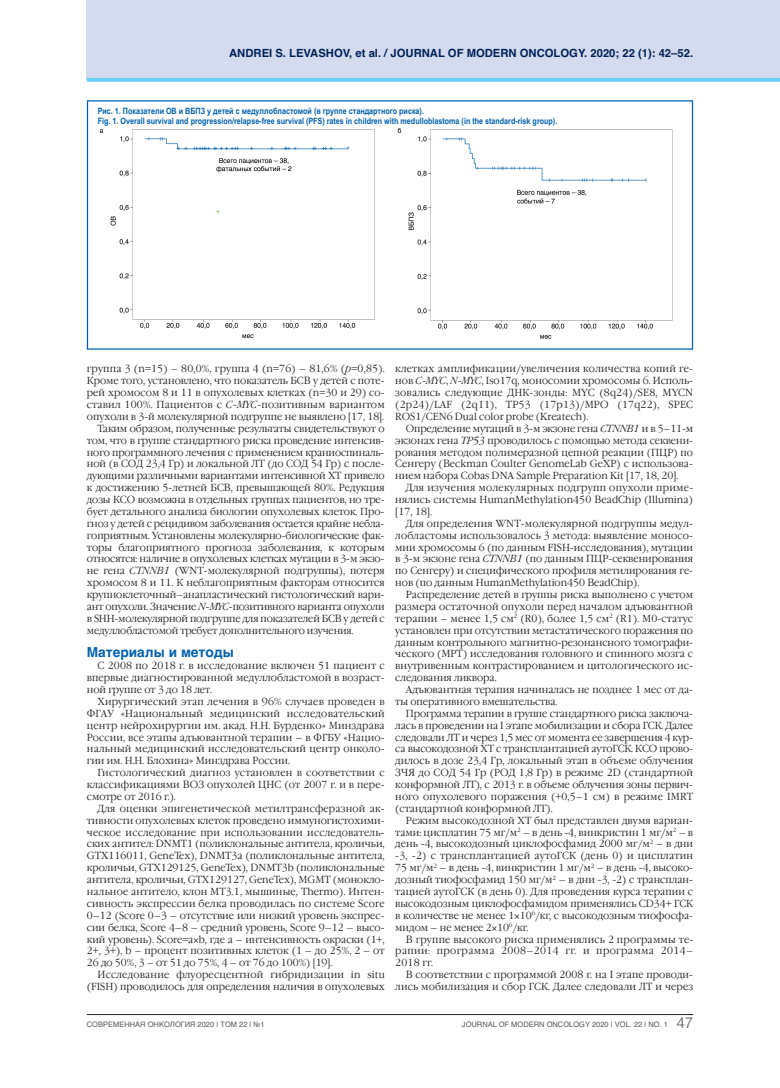
<style>
.page{position:relative;width:780px;height:1088px;background:#fff}
.page>*{position:absolute;margin:0;border:0;box-sizing:border-box;transform-origin:0 0}
.t1{font:700 13.75px "Helvetica";color:#0160ae}
.t2{font:700 11.25px "Helvetica";color:#002158}
.t3{font:300 10.25px/11.9px "Garamond C";color:#231f20;text-align:justify;scale:.95 1}
.t4{font:300 10.25px "Garamond C";letter-spacing:.02em;color:#231f20;scale:.95 1}
.t5{font:700 8.75px/10px "Arial Narrow";color:#0160ae}
.t6{font:7.5px "Helvetica";color:#57585a}
.s1{font-style:italic}
.s2{font-weight:300;font-size:15px}
</style>
<div class="page">
<div style="left:87px;top:0;width:693px;height:79px;background:#d4dbee"></div>
<hr style="left:87px;top:1014px;width:606px;height:1px;background:#231f20">
<svg style="left:87px;top:78px;width:693px;height:4px;background:#72d1f5"></svg>
<img style="left:99px;top:129px;width:276px;height:210px">
<img style="left:397px;top:128px;width:276px;height:211px">
<p class="t2" style="left:229px;top:49px;width:465px">ANDREI S. LEVASHOV, et al. / JOURNAL OF MODERN ONCOLOGY. 2020; 22 (1): 42–52.</p>
<p class="t5" style="left:98px;top:107px;width:461px">Рис. 1. Показатели ОВ и ВБПЗ у детей с медуллобластомой (в группе стандартного риска).<br>Fig. 1. Overall survival and progression/relapse-free survival (PFS) rates in children with medulloblastoma (in the standard-risk group).</p>
<p class="t4" style="left:87px;top:365px;width:315px">группа 3 (n=15) – 80,0%, группа 4 (n=76) – 81,6% (<span class="s1">р</span>=0,85).</p>
<p class="t3" style="left:87px;top:376px;width:315px">Кроме того, установлено, что показатель БСВ у детей с поте-</p>
<p class="t3" style="left:87px;top:388px;width:315px">рей хромосом 8 и 11 в опухолевых клетках (n=30 и 29) со-</p>
<p class="t4" style="left:87px;top:400px;width:315px">ставил 100%. Пациентов с <span class="s1">С-MYC</span>-позитивным вариантом</p>
<p class="t3" style="left:87px;top:411px;width:314px">опухоли в 3-й молекулярной подгруппе не выявлено [17, 18].</p>
<p class="t3" style="left:97px;top:423px;width:304px">Таким образом, полученные результаты свидетельствуют о</p>
<p class="t3" style="left:87px;top:435px;width:315px">том, что в группе стандартного риска проведение интенсив-</p>
<p class="t3" style="left:87px;top:447px;width:315px">ного программного лечения с применением краниоспиналь-</p>
<p class="t3" style="left:87px;top:459px;width:315px">ной (в СОД 23,4 Гр) и локальной ЛТ (до СОД 54 Гр) с после-</p>
<p class="t3" style="left:87px;top:471px;width:315px">дующими различными вариантами интенсивной ХТ привело</p>
<p class="t3" style="left:87px;top:483px;width:315px">к достижению 5-летней БСВ, превышающей 80%. Редукция</p>
<p class="t3" style="left:87px;top:495px;width:315px">дозы КСО возможна в отдельных группах пациентов, но тре-</p>
<p class="t3" style="left:87px;top:506px;width:315px">бует детального анализа биологии опухолевых клеток. Про-</p>
<p class="t3" style="left:87px;top:518px;width:315px">гноз у детей с рецидивом заболевания остается крайне небла-</p>
<p class="t3" style="left:87px;top:530px;width:315px">гоприятным. Установлены молекулярно-биологические фак-</p>
<p class="t3" style="left:87px;top:542px;width:315px">торы благоприятного прогноза заболевания, к которым</p>
<p class="t3" style="left:87px;top:554px;width:315px">относятся: наличие в опухолевых клетках мутации в 3-м экзо-</p>
<p class="t3" style="left:87px;top:566px;width:315px">не гена <span class="s1">CTNNB1</span> (WNT-молекулярной подгруппы), потеря</p>
<p class="t3" style="left:87px;top:578px;width:315px">хромосом 8 и 11. К неблагоприятным факторам относится</p>
<p class="t3" style="left:87px;top:590px;width:315px">крупноклеточный–анапластический гистологический вари-</p>
<p class="t3" style="left:87px;top:601px;width:315px">ант опухоли. Значение <span class="s1">N-MYC</span>-позитивного варианта опухоли</p>
<p class="t3" style="left:87px;top:613px;width:315px">в SHH-молекулярной подгруппе для показателей БСВ у детей с</p>
<p class="t3" style="left:87px;top:625px;width:282px">медуллобластомой требует дополнительного изучения.</p>
<h1 class="t1" style="left:87px;top:647px;width:148px">Материалы и методы</h1>
<p class="t3" style="left:87px;top:661px;width:315px;text-indent:11px">С 2008 по 2018 г. в исследование включен 51 пациент с впервые диагностированной медуллобластомой в возраст&shy;ной группе от 3 до 18 лет.</p>
<p class="t3" style="left:87px;top:696px;width:315px;text-indent:11px">Хирургический этап лечения в 96% случаев проведен в ФГАУ «Национальный медицинский исследовательский центр нейрохирургии им. акад. Н.Н. Бурденко» Минздрава России, все этапы адъювантной терапии – в ФГБУ «Нацио&shy;нальный медицинский исследовательский центр онколо&shy;гии им. Н.Н. Блохина» Минздрава России.</p>
<p class="t3" style="left:87px;top:768px;width:315px;text-indent:11px">Гистологический диагноз установлен в соответствии с классификациями ВОЗ опухолей ЦНС (от 2007 г. и в пере&shy;смотре от 2016 г.).</p>
<p class="t3" style="left:87px;top:803px;width:315px;text-indent:11px">Для оценки эпигенетической метилтрансферазной ак&shy;тивности опухолевых клеток проведено иммуногистохими&shy;ческое исследование при использовании исследователь&shy;ских антител: DNMT1 (поликлональные антитела, кроличьи, GTX116011, GeneTex), DNMT3a (поликлональные антитела, кроличьи, GTX129125, GeneTex), DNMT3b (поликлональные антитела, кроличьи, GTX129127, GeneTex), MGMT (монокло&shy;нальное антитело, клон MT3.1, мышиные, Thermo). Интен&shy;сивность экспрессии белка проводилась по системе Score 0–12 (Score 0–3 – отсутствие или низкий уровень экспрес&shy;сии белка, Score 4–8 – средний уровень, Score 9–12 – высо&shy;кий уровень). Score=a b, где a – интенсивность окраски (1+, 2+, 3+), b – процент позитивных клеток (1 – до 25%, 2 – от 26 до 50%, 3 – от 51 до 75%, 4 – от 76 до 100%) [19].</p>
<p class="t3" style="left:87px;top:970px;width:315px;text-align:right">Исследование флуоресцентной гибридизации in situ (FISH) проводилось для определения наличия в опухолевых</p>
<p class="t3" style="left:395px;top:364px;width:315px">клетках амплификации/увеличения количества копий ге&shy;нов <span class="s1">C-MYC</span>, <span class="s1">N-MYC</span>, Iso17q, моносомии хромосомы 6. Исполь&shy;зовались следующие ДНК-зонды: MYC (8q24)/SE8, MYCN (2p24)/LAF (2q11), TP53 (17p13)/MPO (17q22), SPEC ROS1/CEN6 Dual color probe (Kreatech).</p>
<p class="t3" style="left:395px;top:423px;width:315px;text-indent:11px">Определение мутаций в 3-м экзоне гена <span class="s1">CTNNB1</span> и в 5–11-м экзонах гена <span class="s1">ТР53</span> проводилось с помощью метода секвени&shy;рования методом полимеразной цепной реакции (ПЦР) по Сенгеру (Beckman Coulter GenomeLab GeXP) c использова&shy;нием набора Cobas DNA Sample Preparation Kit [17, 18, 20].</p>
<p class="t3" style="left:395px;top:483px;width:315px;text-indent:11px">Для изучения молекулярных подгрупп опухоли приме&shy;нялись системы HumanMethylation450 BeadChip (Illumina) [17, 18].</p>
<p class="t3" style="left:395px;top:518px;width:315px;text-indent:11px">Для определения WNT-молекулярной подгруппы медул&shy;лобластомы использовалось 3 метода: выявление моносо&shy;мии хромосомы 6 (по данным FISH-исследования), мутации в 3-м экзоне гена <span class="s1">CTNNB1</span> (по данным ПЦР-секвенирования по Сенгеру) и специфического профиля метилирования ге&shy;нов (по данным HumanMethylation450 BeadChip).</p>
<p class="t3" style="left:395px;top:590px;width:315px;text-indent:11px">Распределение детей в группы риска выполнено с учетом размера остаточной опухоли перед началом адъювантной терапии – менее 1,5 см<sup>2</sup> (R0), более 1,5 см<sup>2</sup> (R1). М0-статус установлен при отсутствии метастатического поражения по данным контрольного магнитно-резонансного томографи&shy;ческого (МРТ) исследования головного и спинного мозга с внутривенным контрастированием и цитологического ис&shy;следования ликвора.</p>
<p class="t3" style="left:395px;top:685px;width:315px;text-indent:11px">Адъювантная терапия начиналась не позднее 1 мес от да&shy;ты оперативного вмешательства.</p>
<p class="t3" style="left:395px;top:708px;width:315px;text-indent:11px">Программа терапии в группе стандартного риска заключа&shy;лась в проведении на I этапе мобилизации и сбора ГСК. Далее следовали ЛТ и через 1,5 мес от момента ее завершения 4 кур&shy;са высокодозной ХТ с трансплантацией аутоГСК. КСО прово&shy;дилось в дозе 23,4 Гр, локальный этап в объеме облучения ЗЧЯ до СОД 54 Гр (РОД 1,8 Гр) в режиме 2D (стандартной конформной ЛТ), с 2013 г. в объеме облучения зоны первич&shy;ного опухолевого поражения (+0,5–1 см) в режиме IMRT (стандартной конформной ЛТ).</p>
<p class="t3" style="left:395px;top:815px;width:315px;text-indent:11px">Режим высокодозной ХТ был представлен двумя вариан&shy;тами: цисплатин 75 мг/м<sup>2</sup> – в день -4, винкристин 1 мг/м<sup>2</sup> – в день -4, высокодозный циклофосфамид 2000 мг/м<sup>2</sup> – в дни -3, -2) с трансплантацией аутоГСК (день 0) и цисплатин 75 мг/м<sup>2</sup> – в день -4, винкристин 1 мг/м<sup>2</sup> – в день -4, высоко&shy;дозный тиофосфамид 150 мг/м<sup>2</sup> – в дни -3, -2) с трансплан&shy;тацией аутоГСК (в день 0). Для проведения курса терапии с высокодозным циклофосфамидом применялись CD34+ ГСК в количестве не менее 1 10<sup>6</sup>/кг, с высокодозным тиофосфа&shy;мидом – не менее 2 10<sup>6</sup>/кг.</p>
<p class="t3" style="left:395px;top:934px;width:315px;text-indent:11px">В группе высокого риска применялись 2 программы те&shy;рапии: программа 2008–2014 гг. и программа 2014– 2018 гг.</p>
<p class="t3" style="left:395px;top:970px;width:315px;text-align:right">В соответствии с программой 2008 г. на I этапе проводи&shy;лись мобилизация и сбор ГСК. Далее следовали ЛТ и через</p>
<p class="t6" style="left:87px;top:1021px;width:179px">СОВРЕМЕННАЯ ОНКОЛОГИЯ 2020 | ТОМ 22 | №1</p>
<p class="t6" style="left:462px;top:1021px;width:233px">JOURNAL OF MODERN ONCOLOGY 2020 | VOL. 22 | NO. 1 <span class="s2">47</span></p>
</div>
